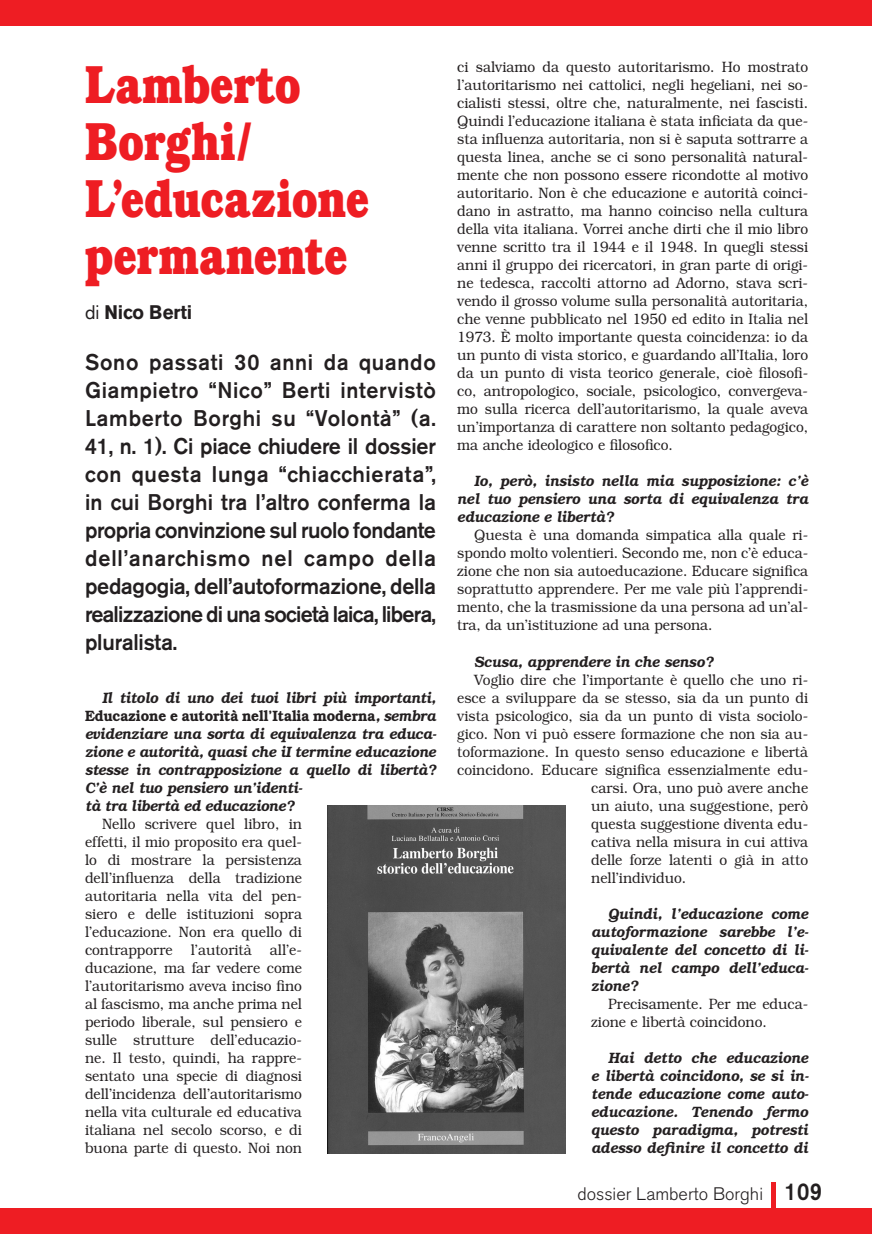
<style>
.page{position:relative;width:872px;height:1234px;background:#fff}
.page>*{position:absolute;margin:0;border:0;box-sizing:border-box;transform-origin:0 0}
.t1{font:700 54px/57px "Bookman";letter-spacing:-.005em;color:#ee1d23;scale:.79 1}
.t2{font:500 22.5px/28px "Akzidenz Grotesk BE";letter-spacing:-.035em;color:#231f20;text-align:justify;scale:.95 1}
.t3{font:700 19.5px "Akzidenz Grotesk BE";color:#231f20;scale:.95 1}
.t4{font:300 18px "Akzidenz Grotesk BE";color:#231f20}
.t5{font:300 15px/18px "Bookman";color:#231f20;text-align:justify;scale:.92 1}
.t6{font:italic 600 15px/18px "Bookman";letter-spacing:-.01em;color:#231f20;text-align:justify;scale:.92 1}
.s1{font-weight:400}
.s2{font-style:normal}
.s3{font-weight:500;font-size:24.15px}
</style>
<div class="page">
<img style="left:327px;top:805px;width:239px;height:347px">
<div style="left:771px;top:1182px;width:5px;height:51px;background:#ee1d23"></div>
<div style="left:0;top:1208px;width:872px;height:25px;background:#ee1d23"></div>
<div style="left:0;top:0;width:872px;height:26px;background:#ee1d23"></div>
<h1 class="t1" style="left:85px;top:61px;width:361px">Lamberto<br>Borghi/<br>L’educazione permanente</h1>
<h3 class="t3" style="left:85px;top:305px;width:114px"><span class="s1">di</span> Nico Berti</h3>
<p class="t2" style="left:85px;top:350px;width:371px">Sono passati 30 anni da quando Giampietro “Nico” Berti intervistò Lamberto Borghi su “Volontà” (a.<br>41, n. 1). Ci piace chiudere il dossier con questa lunga “chiacchierata”, in cui Borghi tra l’altro conferma la propria convinzione sul ruolo fondante dell’anarchismo nel campo della pedagogia, dell’autoformazione, della realizzazione di una società laica, libera, pluralista.</p>
<p class="t6" style="left:85px;top:689px;width:383px;text-align:left;text-indent:17px">Il titolo di uno dei tuoi libri più importanti, <span class="s2">Educazione e autorità nell’Italia moderna</span>, sembra evidenziare una sorta di equivalenza tra educa&shy;zione e autorità, quasi che iI termine educazione stesse in contrapposizione a quello di libertà?<br>C’è nel tuo pensiero un’identi-<br>tà tra libertà ed educazione?</p>
<p class="t5" style="left:85px;top:815px;width:237px;text-indent:17px">Nello scrivere quel libro, in effetti, il mio proposito era quel&shy;lo di mostrare la persistenza dell’influenza della tradizione autoritaria nella vita del pen&shy;siero e delle istituzioni sopra l’educazione. Non era quello di contrapporre l’autorità all’e&shy;ducazione, ma far vedere come l’autoritarismo aveva inciso fino al fascismo, ma anche prima nel periodo liberale, sul pensiero e sulle strutture dell’educazio&shy;ne. Il testo, quindi, ha rappre&shy;sentato una specie di diagnosi dell’incidenza dell’autoritarismo nella vita culturale ed educativa italiana nel secolo scorso, e di buona parte di questo. Noi non</p>
<p class="t5" style="left:457px;top:59px;width:383px">ci salviamo da questo autoritarismo. Ho mostrato l’autoritarismo nei cattolici, negli hegeliani, nei so&shy;cialisti stessi, oltre che, naturalmente, nei fascisti.<br>Quindi l’educazione italiana è stata inficiata da que&shy;sta influenza autoritaria, non si è saputa sottrarre a questa linea, anche se ci sono personalità natural&shy;mente che non possono essere ricondotte al motivo autoritario. Non è che educazione e autorità coinci&shy;dano in astratto, ma hanno coinciso nella cultura della vita italiana. Vorrei anche dirti che il mio libro venne scritto tra il 1944 e il 1948. In quegli stessi anni il gruppo dei ricercatori, in gran parte di origi&shy;ne tedesca, raccolti attorno ad Adorno, stava scri&shy;vendo il grosso volume sulla personalità autoritaria, che venne pubblicato nel 1950 ed edito in Italia nel 1973. È molto importante questa coincidenza: io da un punto di vista storico, e guardando all’Italia, loro da un punto di vista teorico generale, cioè filosofi&shy;co, antropologico, sociale, psicologico, convergeva&shy;mo sulla ricerca dell’autoritarismo, la quale aveva un’importanza di carattere non soltanto pedagogico, ma anche ideologico e filosofico.</p>
<p class="t6" style="left:457px;top:473px;width:383px;text-indent:17px">Io, però, insisto nella mia supposizione: c’è nel tuo pensiero una sorta di equivalenza tra educazione e libertà?</p>
<p class="t5" style="left:457px;top:527px;width:383px;text-indent:17px">Questa è una domanda simpatica alla quale ri&shy;spondo molto volentieri. Secondo me, non c’è educa&shy;zione che non sia autoeducazione. Educare significa soprattutto apprendere. Per me vale più l’apprendi&shy;mento, che la trasmissione da una persona ad un’al&shy;tra, da un’istituzione ad una persona.</p>
<p class="t6" style="left:474px;top:653px;width:261px">Scusa, apprendere in che senso?</p>
<p class="t5" style="left:474px;top:671px;width:364px">Voglio dire che l’importante è quello che uno ri-</p>
<p class="t5" style="left:457px;top:689px;width:383px">esce a sviluppare da se stesso, sia da un punto di</p>
<p class="t5" style="left:457px;top:707px;width:383px">vista psicologico, sia da un punto di vista sociolo-</p>
<p class="t5" style="left:457px;top:725px;width:383px">gico. Non vi può essere formazione che non sia au-</p>
<p class="t5" style="left:457px;top:743px;width:383px">toformazione. In questo senso educazione e libertà</p>
<p class="t5" style="left:457px;top:761px;width:383px">coincidono. Educare significa essenzialmente edu-</p>
<p class="t5" style="left:591px;top:779px;width:237px">carsi. Ora, uno può avere anche</p>
<p class="t5" style="left:591px;top:797px;width:237px">un aiuto, una suggestione, però</p>
<p class="t5" style="left:591px;top:815px;width:237px">questa suggestione diventa edu-</p>
<p class="t5" style="left:591px;top:833px;width:237px">cativa nella misura in cui attiva</p>
<p class="t5" style="left:591px;top:851px;width:237px">delle forze latenti o già in atto</p>
<p class="t5" style="left:591px;top:869px;width:105px">nell’individuo.</p>
<p class="t6" style="left:591px;top:905px;width:238px;text-indent:17px">Quindi, l’educazione come autoformazione sarebbe l’e&shy;quivalente del concetto di li&shy;bertà nel campo dell’educa&shy;zione?</p>
<p class="t5" style="left:591px;top:995px;width:237px;text-indent:17px">Precisamente. Per me educa&shy;zione e libertà coincidono.</p>
<p class="t6" style="left:591px;top:1049px;width:238px;text-indent:17px">Hai detto che educazione e libertà coincidono, se si in&shy;tende educazione come auto&shy;educazione. Tenendo fermo questo paradigma, potresti adesso definire il concetto di</p>
<p class="t4" style="left:577px;top:1186px;width:246px">dossier Lamberto Borghi <span class="s3">109</span></p>
</div>
